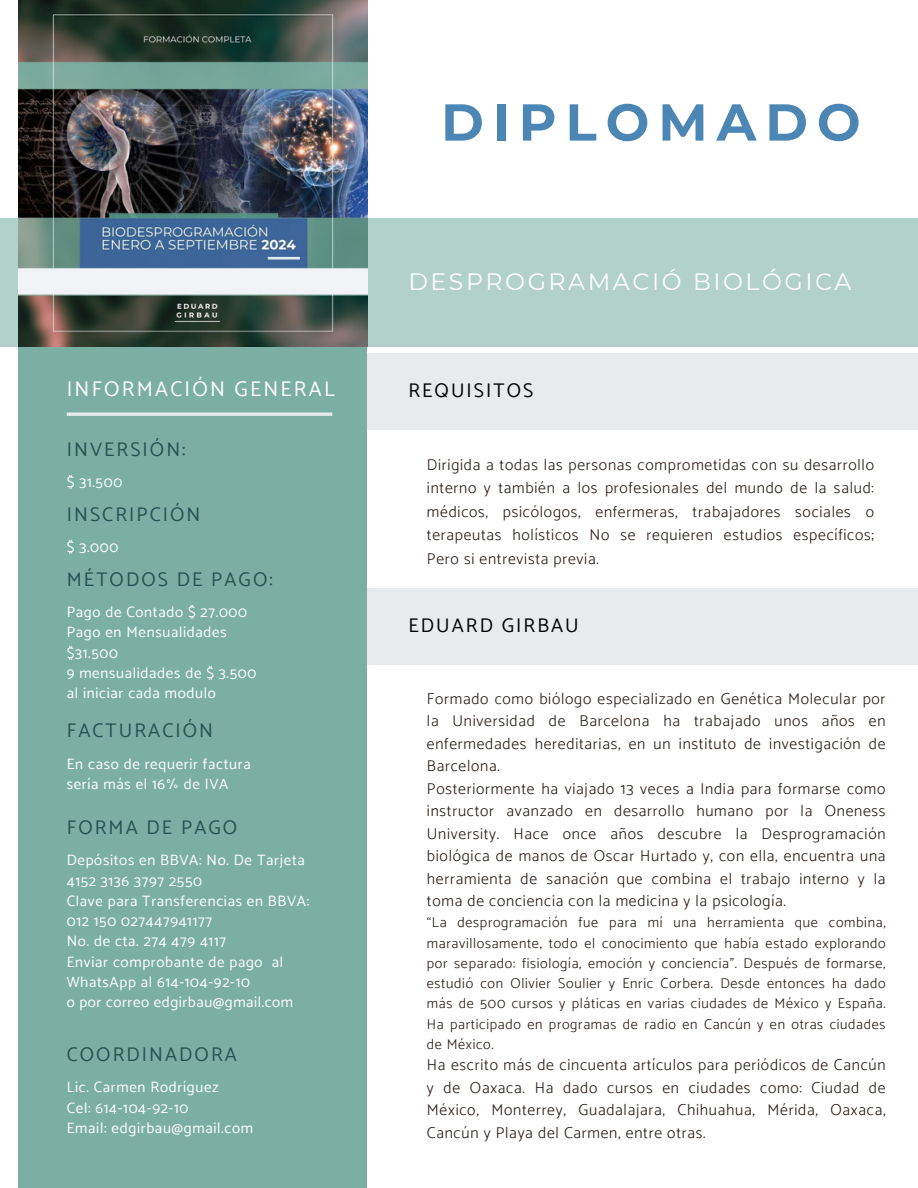
<style>
.page{position:relative;width:918px;height:1188px;background:#fff}
.page>*{position:absolute;margin:0;border:0;box-sizing:border-box;transform-origin:0 0}
.t1{font:700 51.9px "Montserrat";letter-spacing:.17em;color:#4b86b4}
.t2{font:23.7px "Montserrat";letter-spacing:.105em;color:#fff}
.t3{font:21.3px "Catamaran";letter-spacing:.105em;color:#fff}
.t4{font:19.8px "Catamaran";letter-spacing:.105em;color:#245354}
.t5{font:19.8px "Catamaran";letter-spacing:.105em;color:#000}
.t6{font:300 15.75px/22.5px "Catamaran";letter-spacing:.045em;color:#281a16;text-align:justify}
.t7{font:15px/20.2px "Catamaran";letter-spacing:.045em;color:#fff}
.t8{font:300 14.25px/20.2px "Catamaran";letter-spacing:.045em;color:#281a16;text-align:justify}
</style>
<div class="page">
<div style="left:18px;top:0;width:349px;height:1188px;background:#7bafa4"></div>
<div style="left:0;top:218px;width:918px;height:129px;background:#b3d1cb"></div>
<img style="left:18px;top:0;width:349px;height:347px">
<div style="left:367px;top:354px;width:551px;height:76px;background:#e9eaec"></div>
<svg style="left:67px;top:412px;width:265px;height:4px"></svg>
<div style="left:367px;top:588px;width:551px;height:77px;background:#e9eaec"></div>
<p class="t3" style="left:67px;top:376px;width:270px">INFORMACIÓN GENERAL</p>
<p class="t4" style="left:67px;top:437px;width:120px">INVERSIÓN:</p>
<p class="t7" style="left:67px;top:472px;width:57px">$ 31.500</p>
<p class="t4" style="left:67px;top:502px;width:135px">INSCRIPCIÓN</p>
<p class="t7" style="left:67px;top:537px;width:53px">$ 3.000</p>
<p class="t4" style="left:67px;top:567px;width:208px">MÉTODOS DE PAGO:</p>
<p class="t7" style="left:67px;top:602px;width:182px">Pago de Contado $ 27.000</p>
<p class="t7" style="left:67px;top:622px;width:161px">Pago en Mensualidades $31.500</p>
<p class="t7" style="left:67px;top:662px;width:191px">9 mensualidades de $ 3.500 al iniciar cada modulo</p>
<p class="t4" style="left:67px;top:719px;width:148px">FACTURACIÓN</p>
<p class="t7" style="left:67px;top:753px;width:186px">En caso de requerir factura sería más el 16% de IVA</p>
<p class="t4" style="left:67px;top:816px;width:172px">FORMA DE PAGO</p>
<p class="t7" style="left:67px;top:850px;width:240px">Depósitos en BBVA: No. De Tarjeta<br>4152 3136 3797 2550</p>
<p class="t7" style="left:67px;top:891px;width:244px">Clave para Transferencias en BBVA:<br>012 150 027447941177</p>
<p class="t7" style="left:67px;top:931px;width:161px">No. de cta. 274 479 4117</p>
<p class="t7" style="left:67px;top:951px;width:218px">Enviar comprobante de pago al<br>WhatsApp al 614-104-92-10</p>
<p class="t7" style="left:67px;top:992px;width:228px">o por correo edgirbau@gmail.com</p>
<p class="t4" style="left:67px;top:1043px;width:172px">COORDINADORA</p>
<p class="t7" style="left:67px;top:1077px;width:153px">Lic. Carmen Rodríguez</p>
<p class="t7" style="left:67px;top:1097px;width:123px">Cel: 614-104-92-10</p>
<p class="t7" style="left:67px;top:1118px;width:188px">Email: edgirbau@gmail.com</p>
<p class="t1" style="left:441px;top:90px;width:421px">DIPLOMADO</p>
<p class="t2" style="left:408px;top:267px;width:445px">DESPROGRAMACIÓ BIOLÓGICA</p>
<p class="t5" style="left:408px;top:378px;width:126px">REQUISITOS</p>
<p class="t6" style="left:427px;top:452px;width:449px;line-height:23.7px">Dirigida a todas las personas comprometidas con su desarrollo interno y también a los profesionales del mundo de la salud: médicos, psicólogos, enfermeras, trabajadores sociales o terapeutas holísticos No se requieren estudios específicos; Pero si entrevista previa.</p>
<p class="t5" style="left:408px;top:613px;width:172px">EDUARD GIRBAU</p>
<p class="t6" style="left:427px;top:687px;width:460px">Formado como biólogo especializado en Genética Molecular por la Universidad de Barcelona ha trabajado unos años en enfermedades hereditarias, en un instituto de investigación de Barcelona.</p>
<p class="t6" style="left:427px;top:777px;width:460px">Posteriormente ha viajado 13 veces a India para formarse como instructor avanzado en desarrollo humano por la Oneness University. Hace once años descubre la Desprogramación biológica de manos de Oscar Hurtado y, con ella, encuentra una herramienta de sanación que combina el trabajo interno y la toma de conciencia con la medicina y la psicología.</p>
<p class="t8" style="left:427px;top:912px;width:460px">“La desprogramación fue para mí una herramienta que combina, maravillosamente, todo el conocimiento que había estado explorando por separado: fisiología, emoción y conciencia”. Después de formarse, estudió con Olivier Soulier y Enric Corbera. Desde entonces ha dado más de 500 cursos y pláticas en varias ciudades de México y España.<br>Ha participado en programas de radio en Cancún y en otras ciudades de México.</p>
<p class="t6" style="left:427px;top:1054px;width:460px">Ha escrito más de cincuenta artículos para periódicos de Cancún y de Oaxaca. Ha dado cursos en ciudades como: Ciudad de México, Monterrey, Guadalajara, Chihuahua, Mérida, Oaxaca, Cancún y Playa del Carmen, entre otras.</p>
</div>
